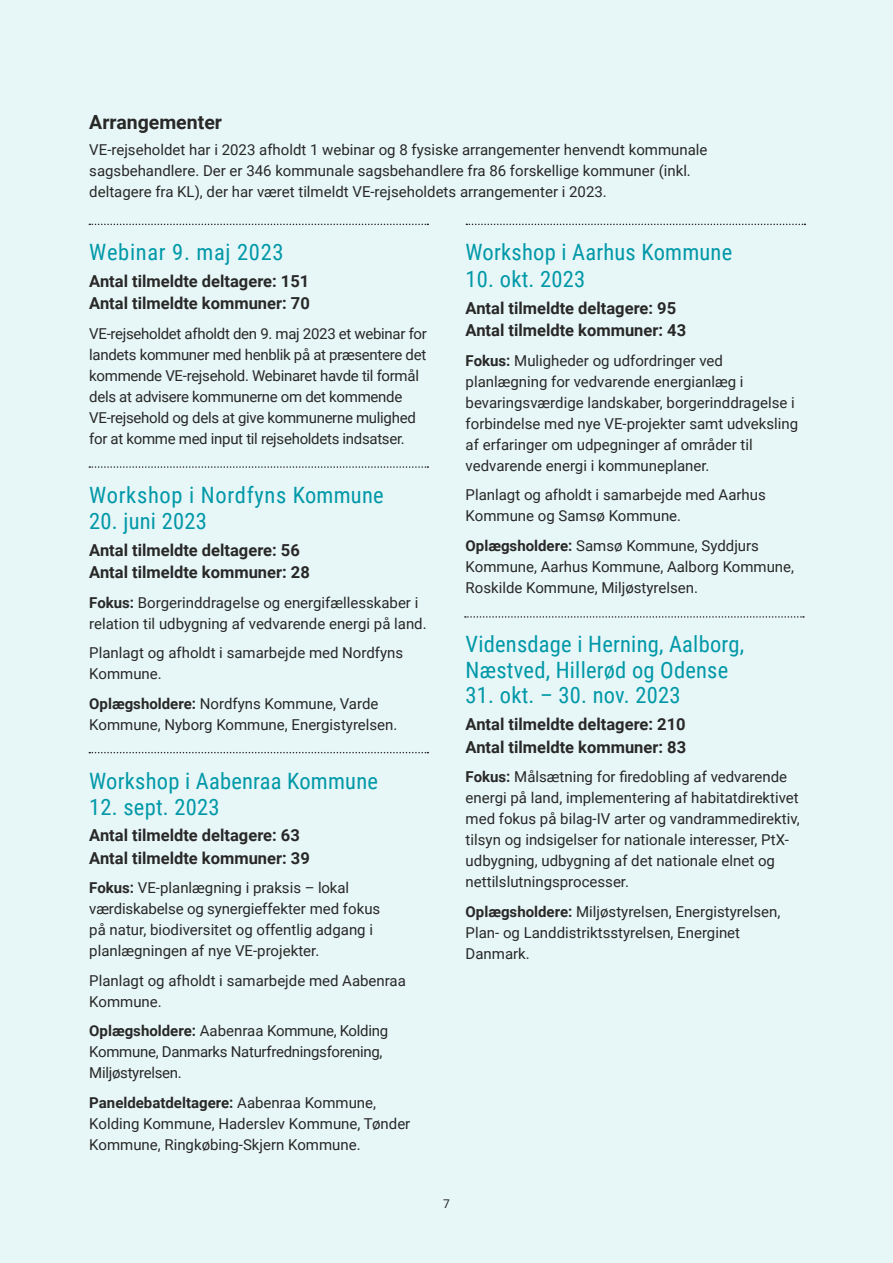
<style>
.page{position:relative;width:893px;height:1263px;background:#e7f6f7}
.page>*{position:absolute;margin:0;border:0;box-sizing:border-box;transform-origin:0 0}
.t1{font:22.5px/25.5px "Roboto Condensed";letter-spacing:.01em;color:#0098a8}
.t2{font:22.5px "Roboto Condensed";letter-spacing:.03em;color:#0098a8}
.t3{font:700 19.5px "Roboto";color:#282827}
.t4{font:700 16.5px/22.5px "Roboto";color:#282827}
.t5{font:15px/21px "Roboto";color:#282827}
.t6{font:15px/21px "Roboto";letter-spacing:-.02em;color:#282827}
.t7{font:12px "Roboto";color:#282827}
.s1{font-weight:700}
</style>
<div class="page">
<svg style="left:89px;top:466px;width:339px;height:2px"></svg>
<svg style="left:89px;top:224px;width:339px;height:1px"></svg>
<svg style="left:466px;top:224px;width:339px;height:1px"></svg>
<svg style="left:89px;top:752px;width:339px;height:1px"></svg>
<svg style="left:465px;top:616px;width:339px;height:2px"></svg>
<h2 class="t3" style="left:89px;top:109px;width:134px">Arrangementer</h2>
<p class="t5" style="left:89px;top:138px;width:620px">VE-rejseholdet har i 2023 afholdt 1 webinar og 8 fysiske arrangementer henvendt kommunale sagsbehandlere. Der er 346 kommunale sagsbehandlere fra 86 forskellige kommuner (inkl. deltagere fra KL), der har været tilmeldt VE-rejseholdets arrangementer i 2023.</p>
<h1 class="t2" style="left:89px;top:236px;width:196px">Webinar 9. maj 2023</h1>
<p class="t4" style="left:89px;top:269px;width:222px">Antal tilmeldte deltagere: 151<br>Antal tilmeldte kommuner: 70</p>
<p class="t6" style="left:89px;top:322px;width:339px">VE-rejseholdet afholdt den 9. maj 2023 et webinar for landets kommuner med henblik på at præsentere det kommende VE-rejsehold. Webinaret havde til formål dels at advisere kommunerne om det kommende VE-rejsehold og dels at give kommunerne mulighed for at komme med input til rejseholdets indsatser.</p>
<h1 class="t2" style="left:89px;top:479px;width:296px">Workshop i Nordfyns Kommune</h1>
<h1 class="t1" style="left:89px;top:507px;width:119px">20. juni 2023</h1>
<p class="t4" style="left:89px;top:538px;width:222px">Antal tilmeldte deltagere: 56<br>Antal tilmeldte kommuner: 28</p>
<p class="t5" style="left:89px;top:591px;width:339px"><span class="s1">Fokus:</span> Borgerinddragelse og energifællesskaber i relation til udbygning af vedvarende energi på land.</p>
<p class="t5" style="left:89px;top:642px;width:315px">Planlagt og afholdt i samarbejde med Nordfyns<br>Kommune.</p>
<p class="t5" style="left:89px;top:692px;width:310px"><span class="s1">Oplægsholdere:</span> Nordfyns Kommune, Varde<br>Kommune, Nyborg Kommune, Energistyrelsen.</p>
<h1 class="t1" style="left:89px;top:767px;width:290px">Workshop i Aabenraa Kommune</h1>
<h1 class="t1" style="left:89px;top:793px;width:132px">12. sept. 2023</h1>
<p class="t4" style="left:89px;top:823px;width:222px">Antal tilmeldte deltagere: 63<br>Antal tilmeldte kommuner: 39</p>
<p class="t5" style="left:89px;top:877px;width:293px"><span class="s1">Fokus:</span> VE-planlægning i praksis – lokal værdiskabelse og synergieffekter med fokus på natur, biodiversitet og offentlig adgang i planlægningen af nye VE-projekter.</p>
<p class="t5" style="left:89px;top:969px;width:318px">Planlagt og afholdt i samarbejde med Aabenraa<br>Kommune.</p>
<p class="t6" style="left:89px;top:1020px;width:300px"><span class="s1">Oplægsholdere:</span> Aabenraa Kommune, Kolding<br>Kommune, Danmarks Naturfredningsforening,<br>Miljøstyrelsen.</p>
<p class="t5" style="left:89px;top:1091px;width:323px"><span class="s1">Paneldebatdeltagere:</span> Aabenraa Kommune,<br>Kolding Kommune, Haderslev Kommune, Tønder<br>Kommune, Ringkøbing-Skjern Kommune.</p>
<h1 class="t1" style="left:466px;top:238px;width:268px">Workshop i Aarhus Kommune</h1>
<h1 class="t1" style="left:466px;top:265px;width:121px">10. okt. 2023</h1>
<p class="t4" style="left:466px;top:296px;width:222px">Antal tilmeldte deltagere: 95<br>Antal tilmeldte kommuner: 43</p>
<p class="t5" style="left:466px;top:349px;width:334px"><span class="s1">Fokus:</span> Muligheder og udfordringer ved planlægning for vedvarende energianlæg i bevaringsværdige landskaber, borgerinddragelse i forbindelse med nye VE-projekter samt udveksling af erfaringer om udpegninger af områder til vedvarende energi i kommuneplaner.</p>
<p class="t5" style="left:466px;top:484px;width:302px">Planlagt og afholdt i samarbejde med Aarhus<br>Kommune og Samsø Kommune.</p>
<p class="t5" style="left:466px;top:534px;width:330px"><span class="s1">Oplægsholdere:</span> Samsø Kommune, Syddjurs<br>Kommune, Aarhus Kommune, Aalborg Kommune,<br>Roskilde Kommune, Miljøstyrelsen.</p>
<h1 class="t1" style="left:466px;top:631px;width:280px">Vidensdage i Herning, Aalborg,<br>Næstved, Hillerød og Odense</h1>
<h1 class="t1" style="left:466px;top:682px;width:216px">31. okt. – 30. nov. 2023</h1>
<p class="t4" style="left:466px;top:712px;width:222px">Antal tilmeldte deltagere: 210<br>Antal tilmeldte kommuner: 83</p>
<p class="t5" style="left:466px;top:766px;width:336px"><span class="s1">Fokus:</span> Målsætning for firedobling af vedvarende energi på land, implementering af habitatdirektivet med fokus på bilag-IV arter og vandrammedirektiv, tilsyn og indsigelser for nationale interesser, PtX&shy;udbygning, udbygning af det nationale elnet og nettilslutningsprocesser.</p>
<p class="t5" style="left:466px;top:900px;width:316px"><span class="s1">Oplægsholdere:</span> Miljøstyrelsen, Energistyrelsen,<br>Plan- og Landdistriktsstyrelsen, Energinet<br>Danmark.</p>
<p class="t7" style="left:443px;top:1195px;width:8px">7</p>
</div>
